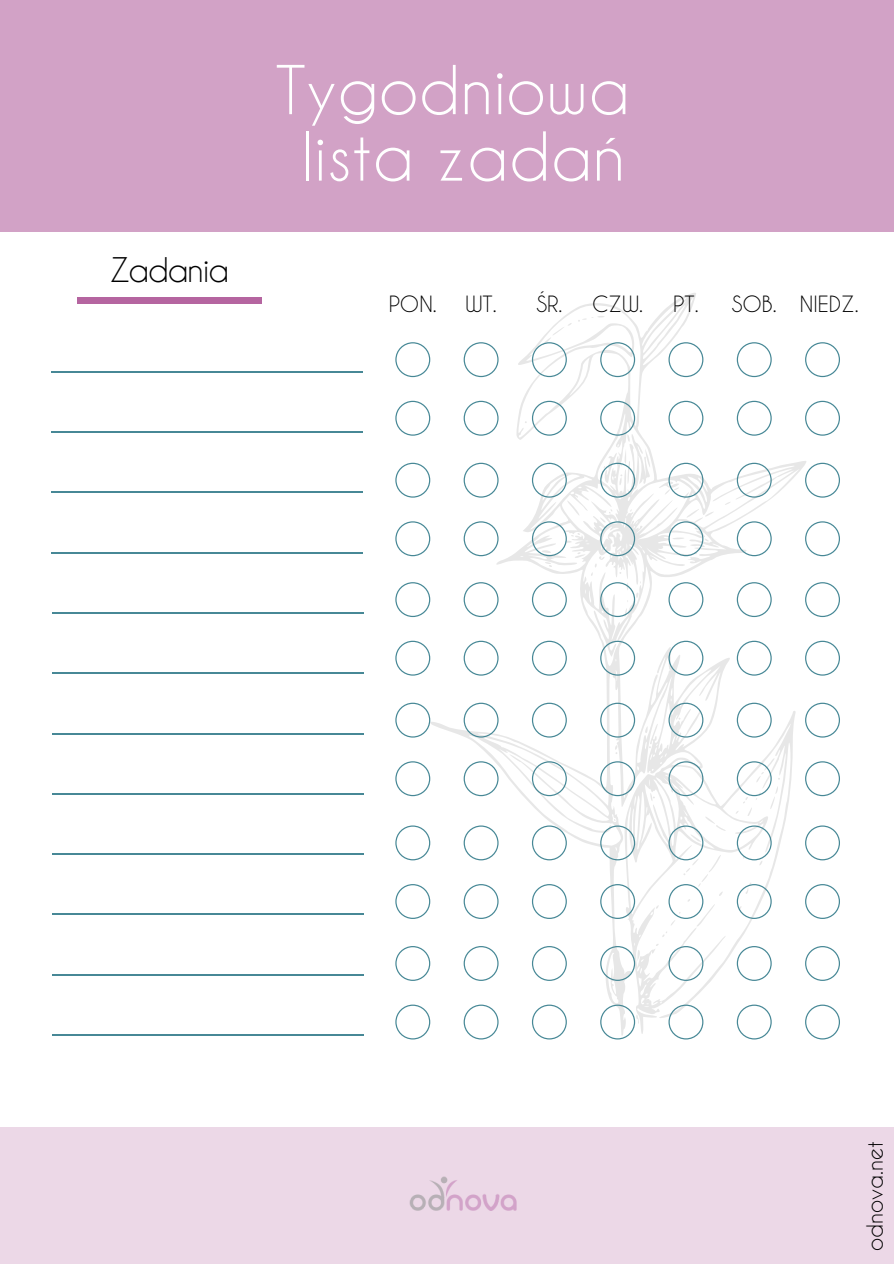
<style>
.page{position:relative;width:894px;height:1264px;background:#fff}
.page>*{position:absolute;margin:0;border:0;box-sizing:border-box;transform-origin:0 0}
.t1{font:63px/66.4px "Caviar Dreams";color:#fff;text-align:center}
.t2{font:36px "Champagne&Limousines";color:#000}
.t3{font:21px "Caviar Dreams";color:#000}
</style>
<div class="page">
<div style="left:0;top:0;width:893px;height:231px;background:#d2a2c6"></div>
<div style="left:0;top:1127px;width:893px;height:136px;background:#ecd8e7"></div>
<svg style="left:395px;top:342px;width:35px;height:35px"></svg>
<svg style="left:430px;top:293px;width:376px;height:741px"></svg>
<svg style="left:463px;top:342px;width:35px;height:35px"></svg>
<svg style="left:531px;top:342px;width:35px;height:35px"></svg>
<svg style="left:600px;top:342px;width:35px;height:35px"></svg>
<svg style="left:668px;top:342px;width:35px;height:35px"></svg>
<svg style="left:736px;top:342px;width:35px;height:35px"></svg>
<svg style="left:804px;top:342px;width:35px;height:35px"></svg>
<svg style="left:395px;top:401px;width:35px;height:34px"></svg>
<svg style="left:463px;top:401px;width:35px;height:34px"></svg>
<svg style="left:531px;top:401px;width:35px;height:34px"></svg>
<svg style="left:600px;top:401px;width:35px;height:34px"></svg>
<svg style="left:668px;top:401px;width:35px;height:34px"></svg>
<svg style="left:736px;top:401px;width:35px;height:34px"></svg>
<svg style="left:804px;top:401px;width:35px;height:34px"></svg>
<svg style="left:395px;top:463px;width:35px;height:34px"></svg>
<svg style="left:463px;top:463px;width:35px;height:34px"></svg>
<svg style="left:531px;top:463px;width:35px;height:34px"></svg>
<svg style="left:600px;top:463px;width:35px;height:34px"></svg>
<svg style="left:668px;top:463px;width:35px;height:34px"></svg>
<svg style="left:736px;top:463px;width:35px;height:34px"></svg>
<svg style="left:804px;top:463px;width:35px;height:34px"></svg>
<svg style="left:395px;top:521px;width:35px;height:35px"></svg>
<svg style="left:463px;top:521px;width:35px;height:35px"></svg>
<svg style="left:531px;top:521px;width:35px;height:35px"></svg>
<svg style="left:600px;top:521px;width:35px;height:35px"></svg>
<svg style="left:668px;top:521px;width:35px;height:35px"></svg>
<svg style="left:736px;top:521px;width:35px;height:35px"></svg>
<svg style="left:804px;top:521px;width:35px;height:35px"></svg>
<svg style="left:395px;top:582px;width:35px;height:35px"></svg>
<svg style="left:463px;top:582px;width:35px;height:35px"></svg>
<svg style="left:531px;top:582px;width:35px;height:35px"></svg>
<svg style="left:600px;top:582px;width:35px;height:35px"></svg>
<svg style="left:668px;top:582px;width:35px;height:35px"></svg>
<svg style="left:736px;top:582px;width:35px;height:35px"></svg>
<svg style="left:804px;top:582px;width:35px;height:35px"></svg>
<svg style="left:395px;top:640px;width:35px;height:35px"></svg>
<svg style="left:463px;top:640px;width:35px;height:35px"></svg>
<svg style="left:531px;top:640px;width:35px;height:35px"></svg>
<svg style="left:600px;top:640px;width:35px;height:35px"></svg>
<svg style="left:668px;top:640px;width:35px;height:35px"></svg>
<svg style="left:736px;top:640px;width:35px;height:35px"></svg>
<svg style="left:804px;top:640px;width:35px;height:35px"></svg>
<svg style="left:395px;top:702px;width:35px;height:35px"></svg>
<svg style="left:463px;top:702px;width:35px;height:35px"></svg>
<svg style="left:531px;top:702px;width:35px;height:35px"></svg>
<svg style="left:600px;top:702px;width:35px;height:35px"></svg>
<svg style="left:668px;top:702px;width:35px;height:35px"></svg>
<svg style="left:736px;top:702px;width:35px;height:35px"></svg>
<svg style="left:804px;top:702px;width:35px;height:35px"></svg>
<svg style="left:395px;top:761px;width:35px;height:35px"></svg>
<svg style="left:463px;top:761px;width:35px;height:35px"></svg>
<svg style="left:531px;top:761px;width:35px;height:35px"></svg>
<svg style="left:600px;top:761px;width:35px;height:35px"></svg>
<svg style="left:668px;top:761px;width:35px;height:35px"></svg>
<svg style="left:736px;top:761px;width:35px;height:35px"></svg>
<svg style="left:804px;top:761px;width:35px;height:35px"></svg>
<svg style="left:395px;top:825px;width:35px;height:35px"></svg>
<svg style="left:463px;top:825px;width:35px;height:35px"></svg>
<svg style="left:531px;top:825px;width:35px;height:35px"></svg>
<svg style="left:600px;top:825px;width:35px;height:35px"></svg>
<svg style="left:668px;top:825px;width:35px;height:35px"></svg>
<svg style="left:736px;top:825px;width:35px;height:35px"></svg>
<svg style="left:804px;top:825px;width:35px;height:35px"></svg>
<svg style="left:395px;top:884px;width:35px;height:35px"></svg>
<svg style="left:463px;top:884px;width:35px;height:35px"></svg>
<svg style="left:531px;top:884px;width:35px;height:35px"></svg>
<svg style="left:600px;top:884px;width:35px;height:35px"></svg>
<svg style="left:668px;top:946px;width:35px;height:34px"></svg>
<svg style="left:736px;top:884px;width:35px;height:35px"></svg>
<svg style="left:804px;top:884px;width:35px;height:35px"></svg>
<svg style="left:395px;top:946px;width:35px;height:34px"></svg>
<svg style="left:463px;top:946px;width:35px;height:34px"></svg>
<svg style="left:531px;top:946px;width:35px;height:34px"></svg>
<svg style="left:600px;top:946px;width:35px;height:34px"></svg>
<svg style="left:668px;top:884px;width:35px;height:35px"></svg>
<svg style="left:736px;top:946px;width:35px;height:34px"></svg>
<svg style="left:804px;top:946px;width:35px;height:34px"></svg>
<svg style="left:395px;top:1004px;width:35px;height:35px"></svg>
<svg style="left:463px;top:1004px;width:35px;height:35px"></svg>
<svg style="left:531px;top:1004px;width:35px;height:35px"></svg>
<svg style="left:600px;top:1004px;width:35px;height:35px"></svg>
<svg style="left:668px;top:1004px;width:35px;height:35px"></svg>
<svg style="left:736px;top:1004px;width:35px;height:35px"></svg>
<svg style="left:804px;top:1004px;width:35px;height:35px"></svg>
<hr style="left:51px;top:371px;width:311px;height:1px;background:#478896">
<hr style="left:51px;top:431px;width:311px;height:1px;background:#478896">
<hr style="left:51px;top:492px;width:311px;height:1px;background:#478896">
<hr style="left:51px;top:552px;width:311px;height:1px;background:#478896">
<hr style="left:52px;top:612px;width:311px;height:1px;background:#478896">
<hr style="left:52px;top:672px;width:311px;height:1px;background:#478896">
<hr style="left:52px;top:733px;width:311px;height:1px;background:#478896">
<hr style="left:52px;top:793px;width:311px;height:1px;background:#478896">
<hr style="left:52px;top:853px;width:311px;height:1px;background:#478896">
<hr style="left:52px;top:913px;width:311px;height:1px;background:#478896">
<hr style="left:52px;top:974px;width:311px;height:1px;background:#478896">
<hr style="left:52px;top:1034px;width:311px;height:1px;background:#478896">
<div style="left:77px;top:297px;width:185px;height:7px;background:#b565a0"></div>
<img style="left:409px;top:1176px;width:108px;height:35px">
<h2 class="t2" style="left:110px;top:252px;width:120px">Zadania</h2>
<h1 class="t1" style="left:275px;top:56px;width:356px">Tygodniowa lista zadań</h1>
<p class="t3" style="left:388px;top:291px;width:49px">PON.</p>
<p class="t3" style="left:465px;top:291px;width:98px">WT. ŚR.</p>
<p class="t3" style="left:592px;top:291px;width:53px">CZW.</p>
<p class="t3" style="left:673px;top:291px;width:187px">PT. SOB. NIEDZ.</p>
<p class="t3" style="left:861px;top:1250px;width:111px;rotate:-90deg">odnova.net</p>
</div>
